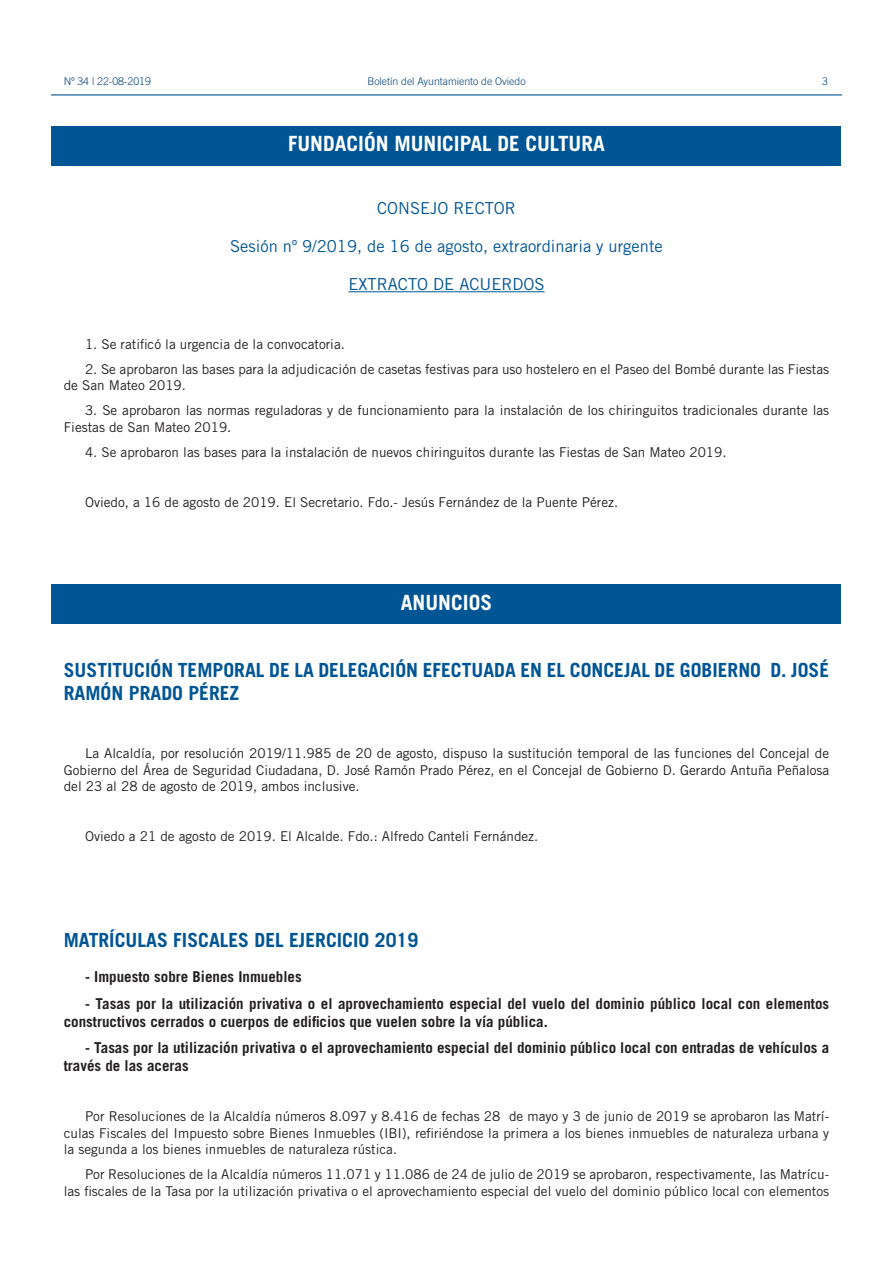
<style>
.page{position:relative;width:893px;height:1263px;background:#fff}
.page>*{position:absolute;margin:0;border:0;box-sizing:border-box;transform-origin:0 0}
.SECCIONES{font:700 21px "Trade Gothic LT Std";color:#fff}
.TÍTULOS_ANUNCIOS_tra{font:700 19.5px/22.5px "Trade Gothic LT Std";color:#005595}
.SESIONES_trade{font:16.5px "Trade Gothic LT Std";color:#005595}
.EXTRACTO_DE_ACUERDOS{font:16.5px "Trade Gothic LT Std";color:#005595}
.TEXTO_BIM_trade{font:700 15px/18px "Trade Gothic LT Std";color:#231f20}
.TEXTO_BIM_trade-2{font:13.5px/16.5px "Trade Gothic LT Std";color:#231f20}
.t1{font:300 10.5px "Trade Gothic LT Std";color:#00447b}
</style>
<div class="page">
<hr style="left:51px;top:94px;width:791px;height:1px;background:#005595">
<hr style="left:348px;top:291px;width:197px;height:1px;background:#005595">
<div style="left:52px;top:585px;width:789px;height:39px;background:#005595"></div>
<div style="left:52px;top:126px;width:789px;height:39px;background:#005595"></div>
<p class="t1" style="left:64px;top:75px;width:89px">Nº 34 | 22-08-2019</p>
<p class="t1" style="left:367px;top:75px;width:160px">Boletín del Ayuntamiento de Oviedo</p>
<p class="t1" style="left:822px;top:75px;width:7px">3</p>
<p class="SECCIONES" style="left:288px;top:131px;width:318px">FUNDACIÓN MUNICIPAL DE CULTURA</p>
<p class="SESIONES_trade" style="left:377px;top:198px;width:140px">CONSEJO RECTOR</p>
<p class="SESIONES_trade" style="left:230px;top:236px;width:434px">Sesión nº 9/2019, de 16 de agosto, extraordinaria y urgente</p>
<p class="EXTRACTO_DE_ACUERDOS" style="left:348px;top:274px;width:198px">EXTRACTO DE ACUERDOS</p>
<p class="TEXTO_BIM_trade-2" style="left:85px;top:335px;width:261px">1. Se ratificó la urgencia de la convocatoria.</p>
<p class="TEXTO_BIM_trade-2" style="left:64px;top:360px;width:767px;text-indent:21px">2. Se aprobaron las bases para la adjudicación de casetas festivas para uso hostelero en el Paseo del Bombé durante las Fiestas de San Mateo 2019.</p>
<p class="TEXTO_BIM_trade-2" style="left:64px;top:402px;width:767px;text-indent:21px">3. Se aprobaron las normas reguladoras y de funcionamiento para la instalación de los chiringuitos tradicionales durante las<br>Fiestas de San Mateo 2019.</p>
<p class="TEXTO_BIM_trade-2" style="left:85px;top:443px;width:643px">4. Se aprobaron las bases para la instalación de nuevos chiringuitos durante las Fiestas de San Mateo 2019.</p>
<p class="TEXTO_BIM_trade-2" style="left:85px;top:493px;width:535px">Oviedo, a 16 de agosto de 2019. El Secretario. Fdo.- Jesús Fernández de la Puente Pérez.</p>
<p class="SECCIONES" style="left:401px;top:589px;width:93px">ANUNCIOS</p>
<p class="TÍTULOS_ANUNCIOS_tra" style="left:64px;top:659px;width:767px">SUSTITUCIÓN TEMPORAL DE LA DELEGACIÓN EFECTUADA EN EL CONCEJAL DE GOBIERNO D. JOSÉ<br>RAMÓN PRADO PÉREZ</p>
<p class="TEXTO_BIM_trade-2" style="left:64px;top:745px;width:767px;text-align:justify;text-indent:21px">La Alcaldía, por resolución 2019/11.985 de 20 de agosto, dispuso la sustitución temporal de las funciones del Concejal de Gobierno del Área de Seguridad Ciudadana, D. José Ramón Prado Pérez, en el Concejal de Gobierno D. Gerardo Antuña Peñalosa del 23 al 28 de agosto de 2019, ambos inclusive.</p>
<p class="TEXTO_BIM_trade-2" style="left:85px;top:828px;width:455px">Oviedo a 21 de agosto de 2019. El Alcalde. Fdo.: Alfredo Canteli Fernández.</p>
<p class="TÍTULOS_ANUNCIOS_tra" style="left:64px;top:929px;width:356px">MATRÍCULAS FISCALES DEL EJERCICIO 2019</p>
<p class="TEXTO_BIM_trade" style="left:85px;top:968px;width:218px">- Impuesto sobre Bienes Inmuebles</p>
<p class="TEXTO_BIM_trade" style="left:64px;top:994px;width:767px;text-indent:21px">- Tasas por la utilización privativa o el aprovechamiento especial del vuelo del dominio público local con elementos constructivos cerrados o cuerpos de edificios que vuelen sobre la vía pública.</p>
<p class="TEXTO_BIM_trade" style="left:64px;top:1039px;width:767px;text-indent:21px">- Tasas por la utilización privativa o el aprovechamiento especial del dominio público local con entradas de vehículos a través de las aceras</p>
<p class="TEXTO_BIM_trade-2" style="left:64px;top:1108px;width:767px;text-align:justify;text-indent:21px">Por Resoluciones de la Alcaldía números 8.097 y 8.416 de fechas 28 de mayo y 3 de junio de 2019 se aprobaron las Matrí&shy;culas Fiscales del Impuesto sobre Bienes Inmuebles (IBI), refiriéndose la primera a los bienes inmuebles de naturaleza urbana y la segunda a los bienes inmuebles de naturaleza rústica.</p>
<p class="TEXTO_BIM_trade-2" style="left:64px;top:1166px;width:767px;text-align:right">Por Resoluciones de la Alcaldía números 11.071 y 11.086 de 24 de julio de 2019 se aprobaron, respectivamente, las Matrícu-<br>las fiscales de la Tasa por la utilización privativa o el aprovechamiento especial del vuelo del dominio público local con elementos</p>
</div>
